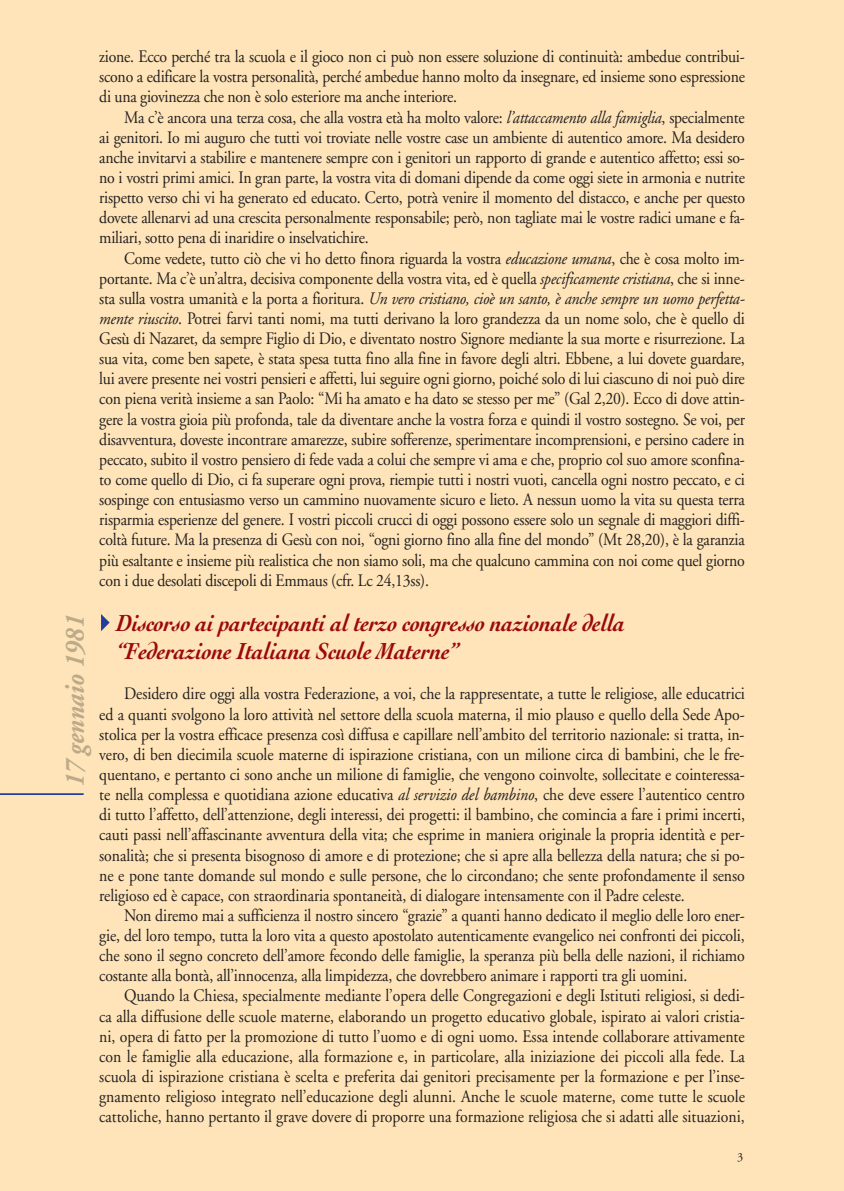
<style>
.page{position:relative;width:844px;height:1191px;background:#fff}
.page>*{position:absolute;margin:0;border:0;box-sizing:border-box;transform-origin:0 0}
.t1{font:italic 700 28px "Adobe Garamond";color:#bdaa8b;scale:.9 1}
.t2{font:italic 700 24.5px/28px "Cochin";letter-spacing:-.01em;color:#9b090c;scale:.9 1}
.t3{font:17.5px/20.1px "Adobe Garamond";letter-spacing:-.015em;color:#231f20;text-align:justify;scale:.9 1}
.t4{font:12.25px "Adobe Garamond";color:#231f20}
.s1{font-style:italic}
</style>
<div class="page">
<div style="left:0;top:0;width:843px;height:1191px;background:#fee4b8"></div>
<svg style="left:101px;top:614px;width:9px;height:17px"></svg>
<hr style="left:0;top:793px;width:84px;height:2px;background:#223f99">
<p class="t3" style="left:99px;top:48px;width:718px">zione. Ecco perché tra la scuola e il gioco non ci può non essere soluzione di continuità: ambedue contribui&shy;scono a edificare la vostra personalità, perché ambedue hanno molto da insegnare, ed insieme sono espressione di una giovinezza che non è solo esteriore ma anche interiore.</p>
<p class="t3" style="left:99px;top:108px;width:718px;text-indent:25px">Ma c’è ancora una terza cosa, che alla vostra età ha molto valore: <span class="s1">l’attaccamento alla famiglia</span>, specialmente ai genitori. Io mi auguro che tutti voi troviate nelle vostre case un ambiente di autentico amore. Ma desidero anche invitarvi a stabilire e mantenere sempre con i genitori un rapporto di grande e autentico affetto; essi so&shy;no i vostri primi amici. In gran parte, la vostra vita di domani dipende da come oggi siete in armonia e nutrite rispetto verso chi vi ha generato ed educato. Certo, potrà venire il momento del distacco, e anche per questo dovete allenarvi ad una crescita personalmente responsabile; però, non tagliate mai le vostre radici umane e fa&shy;miliari, sotto pena di inaridire o inselvatichire.</p>
<p class="t3" style="left:99px;top:249px;width:718px;text-indent:25px">Come vedete, tutto ciò che vi ho detto finora riguarda la vostra <span class="s1">educazione umana</span>, che è cosa molto im&shy;portante. Ma c’è un’altra, decisiva componente della vostra vita, ed è quella <span class="s1">specificamente cristiana</span>, che si inne&shy;sta sulla vostra umanità e la porta a fioritura. <span class="s1">Un vero cristiano, cioè un santo, è anche sempre un uomo perfetta&shy;mente riuscito</span>. Potrei farvi tanti nomi, ma tutti derivano la loro grandezza da un nome solo, che è quello di Gesù di Nazaret, da sempre Figlio di Dio, e diventato nostro Signore mediante la sua morte e risurrezione. La sua vita, come ben sapete, è stata spesa tutta fino alla fine in favore degli altri. Ebbene, a lui dovete guardare, lui avere presente nei vostri pensieri e affetti, lui seguire ogni giorno, poiché solo di lui ciascuno di noi può dire con piena verità insieme a san Paolo: “Mi ha amato e ha dato se stesso per me” (Gal 2,20). Ecco di dove attin&shy;gere la vostra gioia più profonda, tale da diventare anche la vostra forza e quindi il vostro sostegno. Se voi, per disavventura, doveste incontrare amarezze, subire sofferenze, sperimentare incomprensioni, e persino cadere in peccato, subito il vostro pensiero di fede vada a colui che sempre vi ama e che, proprio col suo amore sconfina&shy;to come quello di Dio, ci fa superare ogni prova, riempie tutti i nostri vuoti, cancella ogni nostro peccato, e ci sospinge con entusiasmo verso un cammino nuovamente sicuro e lieto. A nessun uomo la vita su questa terra risparmia esperienze del genere. I vostri piccoli crucci di oggi possono essere solo un segnale di maggiori diffi&shy;coltà future. Ma la presenza di Gesù con noi, “ogni giorno fino alla fine del mondo” (Mt 28,20), è la garanzia più esaltante e insieme più realistica che non siamo soli, ma che qualcuno cammina con noi come quel giorno con i due desolati discepoli di Emmaus (cfr. Lc 24,13ss).</p>
<h2 class="t2" style="left:116px;top:609px;width:567px">Discorso ai partecipanti al terzo congresso nazionale della “Federazione Italiana Scuole Materne”</h2>
<p class="t3" style="left:99px;top:685px;width:718px;text-indent:25px">Desidero dire oggi alla vostra Federazione, a voi, che la rappresentate, a tutte le religiose, alle educatrici ed a quanti svolgono la loro attività nel settore della scuola materna, il mio plauso e quello della Sede Apo&shy;stolica per la vostra efficace presenza così diffusa e capillare nell’ambito del territorio nazionale: si tratta, in&shy;vero, di ben diecimila scuole materne di ispirazione cristiana, con un milione circa di bambini, che le fre&shy;quentano, e pertanto ci sono anche un milione di famiglie, che vengono coinvolte, sollecitate e cointeressa&shy;te nella complessa e quotidiana azione educativa <span class="s1">al servizio del bambino</span>, che deve essere l’autentico centro di tutto l’affetto, dell’attenzione, degli interessi, dei progetti: il bambino, che comincia a fare i primi incerti, cauti passi nell’affascinante avventura della vita; che esprime in maniera originale la propria identità e per&shy;sonalità; che si presenta bisognoso di amore e di protezione; che si apre alla bellezza della natura; che si po&shy;ne e pone tante domande sul mondo e sulle persone, che lo circondano; che sente profondamente il senso religioso ed è capace, con straordinaria spontaneità, di dialogare intensamente con il Padre celeste.</p>
<p class="t3" style="left:99px;top:906px;width:718px;text-indent:25px">Non diremo mai a sufficienza il nostro sincero “grazie” a quanti hanno dedicato il meglio delle loro ener&shy;gie, del loro tempo, tutta la loro vita a questo apostolato autenticamente evangelico nei confronti dei piccoli, che sono il segno concreto dell’amore fecondo delle famiglie, la speranza più bella delle nazioni, il richiamo costante alla bontà, all’innocenza, alla limpidezza, che dovrebbero animare i rapporti tra gli uomini.</p>
<p class="t3" style="left:99px;top:987px;width:718px;text-indent:25px">Quando la Chiesa, specialmente mediante l’opera delle Congregazioni e degli Istituti religiosi, si dedi&shy;ca alla diffusione delle scuole materne, elaborando un progetto educativo globale, ispirato ai valori cristia&shy;ni, opera di fatto per la promozione di tutto l’uomo e di ogni uomo. Essa intende collaborare attivamente con le famiglie alla educazione, alla formazione e, in particolare, alla iniziazione dei piccoli alla fede. La scuola di ispirazione cristiana è scelta e preferita dai genitori precisamente per la formazione e per l’inse&shy;gnamento religioso integrato nell’educazione degli alunni. Anche le scuole materne, come tutte le scuole cattoliche, hanno pertanto il grave dovere di proporre una formazione religiosa che si adatti alle situazioni,</p>
<h1 class="t1" style="left:64px;top:787px;width:193px;rotate:-90deg">17gennaio 1981</h1>
<p class="t4" style="left:737px;top:1152px;width:8px">3</p>
</div>
